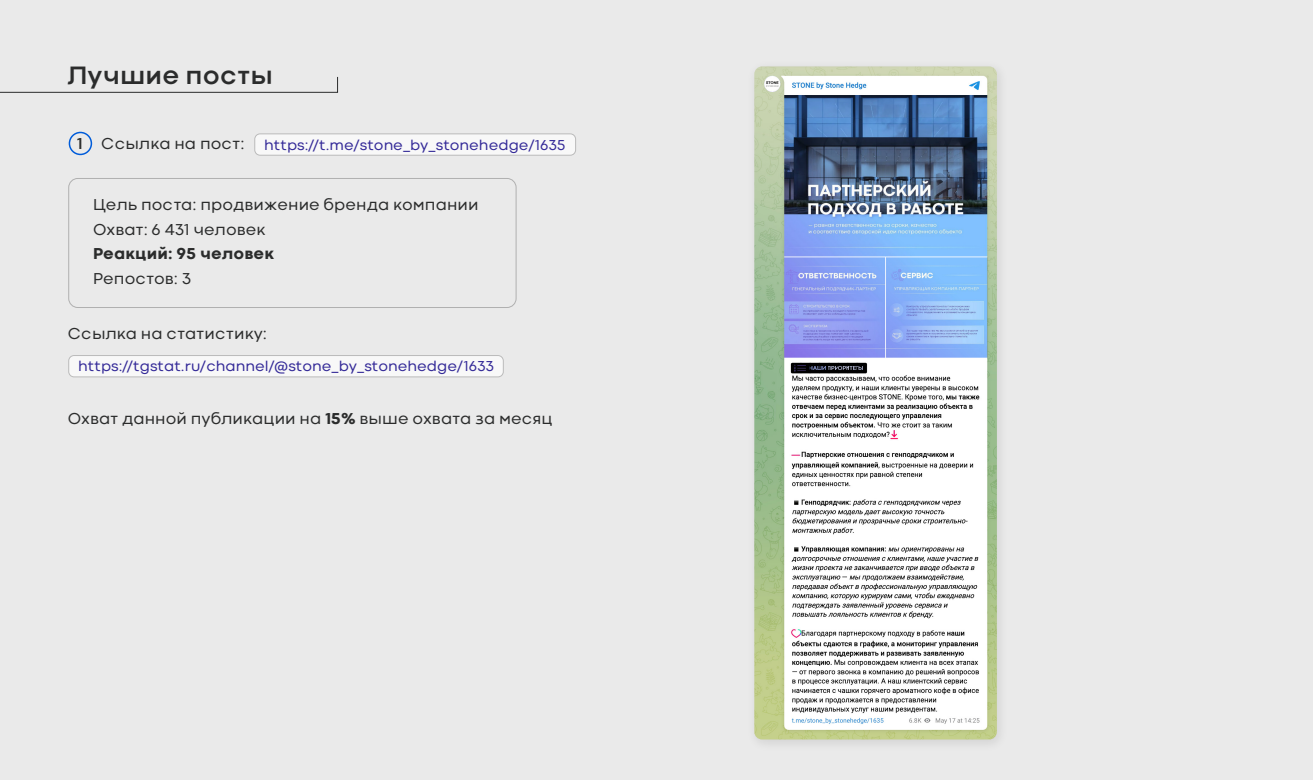
<style>
.page{position:relative;width:1313px;height:780px;background:#fff}
.page>*{position:absolute;margin:0;border:0;box-sizing:border-box;transform-origin:0 0}
.t1{font:700 26.25px "Codec Cold";color:#2b2c2c}
.t2{font:16.5px/24.8px "Codec Cold";color:#2b2c2c}
.t3{font:800 16.5px "Codec Cold";color:#2b2c2c}
.t4{font:700 16.5px "Codec Cold";color:#2b2c2c}
.t5{font:15px "Codec Cold";color:#342a98}
.s1{font-weight:800}
</style>
<div class="page">
<div style="left:0;top:0;width:1312px;height:780px;background:#eaeaea"></div>
<div style="left:255px;top:134px;width:320px;height:21px;background:#f8f8f8;border-radius:5px"></div>
<div style="left:254px;top:133px;width:322px;height:23px;border:1px solid #a6a6a6;border-radius:5px"></div>
<div style="left:69px;top:356px;width:434px;height:21px;background:#f8f8f8;border-radius:5px"></div>
<div style="left:68px;top:355px;width:436px;height:22px;border:1px solid #a6a6a6;border-radius:5px"></div>
<div style="left:69px;top:132px;width:23px;height:23px;border:2px solid #005cda;border-radius:50%"></div>
<div style="left:68px;top:178px;width:448px;height:130px;border:1px solid #b0b0b0;border-radius:9px"></div>
<svg style="left:0;top:76px;width:338px;height:17px"></svg>
<img style="left:754px;top:66px;width:243px;height:674px">
<h1 class="t1" style="left:68px;top:59px;width:207px">Лучшие посты</h1>
<p class="t4" style="left:77px;top:134px;width:8px">1</p>
<p class="t2" style="left:101px;top:131px;width:145px">Ссылка на пост:</p>
<p class="t5" style="left:264px;top:136px;width:303px">https://t.me/stone_by_stonehedge/1635</p>
<p class="t2" style="left:93px;top:192px;width:387px">Цель поста: продвижение бренда компании<br>Охват: 6 431 человек</p>
<p class="t3" style="left:93px;top:244px;width:183px">Реакций: 95 человек</p>
<p class="t2" style="left:93px;top:266px;width:99px">Репостов: 3</p>
<p class="t2" style="left:68px;top:321px;width:201px">Ссылка на статистику:</p>
<p class="t5" style="left:78px;top:357px;width:417px">https://tgstat.ru/channel/@stone_by_stonehedge/1633</p>
<p class="t2" style="left:68px;top:406px;width:486px">Охват данной публикации на <span class="s1">15%</span> выше охвата за месяц</p>
</div>
